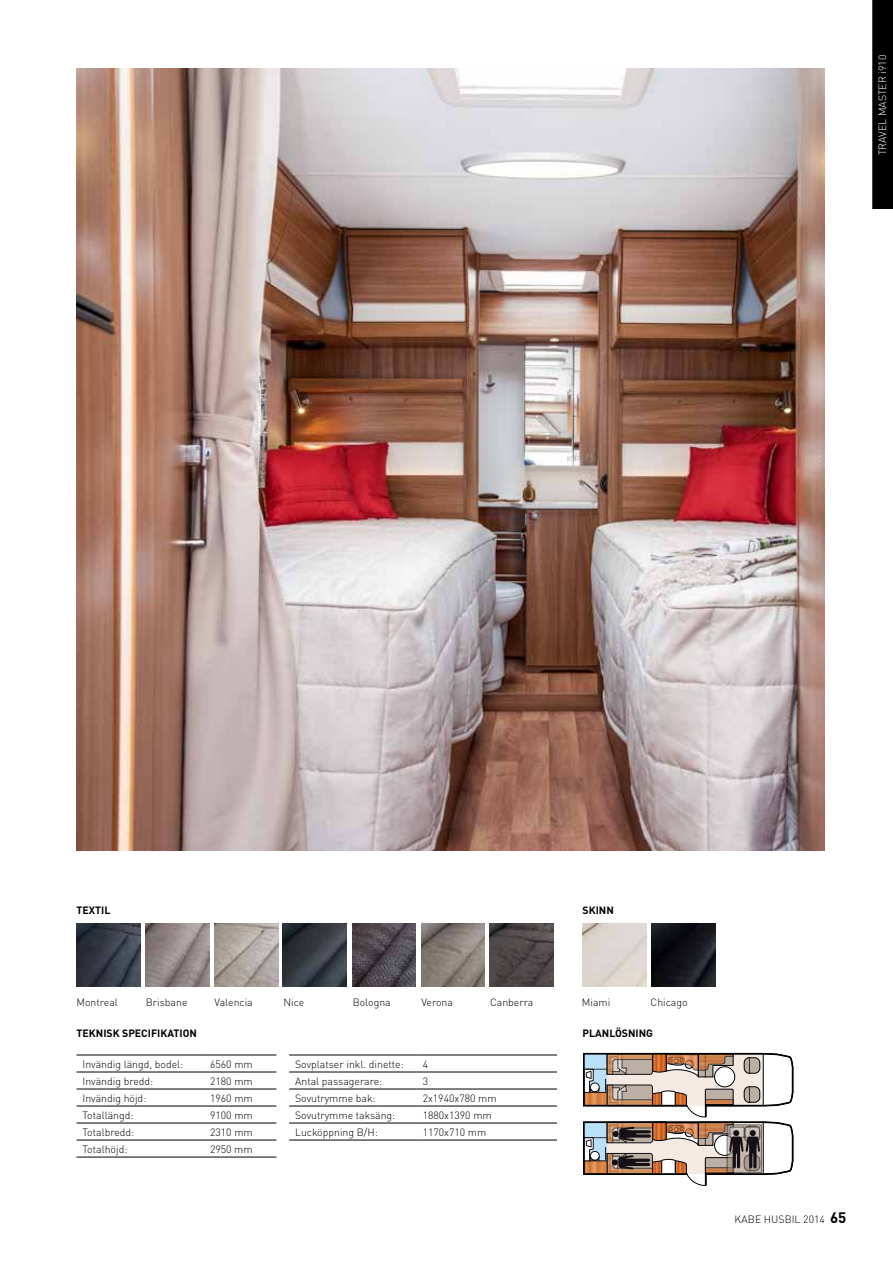
<style>
.page{position:relative;width:893px;height:1263px;background:#fff}
.page>*{position:absolute;margin:0;border:0;box-sizing:border-box;transform-origin:0 0}
.t1{font:300 10.5px "DINOT";color:#000}
.t2{font:700 10.5px "DINOT";color:#000}
.t3{font:300 10.5px "DINOT";color:#fff}
.s1{font-weight:700;font-size:15px}
</style>
<div class="page">
<img style="left:77px;top:68px;width:748px;height:782px">
<svg style="left:583px;top:1052px;width:211px;height:134px"></svg>
<img style="left:77px;top:923px;width:63px;height:64px">
<img style="left:146px;top:923px;width:63px;height:64px">
<img style="left:214px;top:923px;width:64px;height:64px">
<img style="left:283px;top:923px;width:64px;height:64px">
<img style="left:352px;top:923px;width:64px;height:64px">
<img style="left:583px;top:923px;width:63px;height:64px">
<img style="left:489px;top:923px;width:64px;height:64px">
<img style="left:651px;top:923px;width:64px;height:64px">
<img style="left:421px;top:923px;width:64px;height:64px">
<div style="left:872px;top:0;width:21px;height:209px;background:#000"></div>
<hr style="left:77px;top:1054px;width:127px;height:1px;background:#000">
<hr style="left:204px;top:1054px;width:72px;height:1px;background:#000">
<hr style="left:77px;top:1071px;width:127px;height:1px;background:#000">
<hr style="left:204px;top:1071px;width:72px;height:1px;background:#000">
<hr style="left:77px;top:1089px;width:127px;height:1px;background:#000">
<hr style="left:204px;top:1089px;width:72px;height:1px;background:#000">
<hr style="left:77px;top:1106px;width:127px;height:1px;background:#000">
<hr style="left:204px;top:1106px;width:72px;height:1px;background:#000">
<hr style="left:77px;top:1123px;width:127px;height:1px;background:#000">
<hr style="left:204px;top:1123px;width:72px;height:1px;background:#000">
<hr style="left:77px;top:1140px;width:127px;height:1px;background:#000">
<hr style="left:204px;top:1140px;width:72px;height:1px;background:#000">
<hr style="left:77px;top:1157px;width:127px;height:1px;background:#000">
<hr style="left:204px;top:1157px;width:72px;height:1px;background:#000">
<hr style="left:289px;top:1054px;width:128px;height:1px;background:#000">
<hr style="left:417px;top:1054px;width:140px;height:1px;background:#000">
<hr style="left:289px;top:1071px;width:128px;height:1px;background:#000">
<hr style="left:417px;top:1071px;width:140px;height:1px;background:#000">
<hr style="left:289px;top:1089px;width:128px;height:1px;background:#000">
<hr style="left:417px;top:1089px;width:140px;height:1px;background:#000">
<hr style="left:289px;top:1106px;width:128px;height:1px;background:#000">
<hr style="left:417px;top:1106px;width:140px;height:1px;background:#000">
<hr style="left:289px;top:1123px;width:128px;height:1px;background:#000">
<hr style="left:417px;top:1123px;width:140px;height:1px;background:#000">
<hr style="left:289px;top:1140px;width:128px;height:1px;background:#000">
<hr style="left:417px;top:1140px;width:140px;height:1px;background:#000">
<p class="t3" style="left:876px;top:155px;width:102px;rotate:-90deg">TRAVEL MASTER i910</p>
<p class="t2" style="left:77px;top:903px;width:25px">TEXTIL</p>
<p class="t2" style="left:583px;top:903px;width:8px">SKINN</p>
<p class="t1" style="left:77px;top:996px;width:43px">Montreal</p>
<p class="t1" style="left:146px;top:996px;width:43px">Brisbane</p>
<p class="t1" style="left:215px;top:996px;width:40px">Valencia</p>
<p class="t1" style="left:283px;top:996px;width:22px">N ice</p>
<p class="t1" style="left:353px;top:996px;width:40px">Bologna</p>
<p class="t1" style="left:421px;top:996px;width:33px">Verona</p>
<p class="t1" style="left:490px;top:996px;width:45px">Canberra</p>
<p class="t1" style="left:582px;top:996px;width:30px">Miami</p>
<p class="t1" style="left:651px;top:996px;width:39px">Chicago</p>
<p class="t2" style="left:77px;top:1026px;width:8px">TEKNISK</p>
<p class="t2" style="left:122px;top:1026px;width:32px">SPECIFIKATI</p>
<p class="t2" style="left:183px;top:1026px;width:14px">ON</p>
<p class="t1" style="left:83px;top:1057px;width:102px">Invändig längd, bodel:</p>
<p class="t1" style="left:210px;top:1057px;width:44px">6560 mm</p>
<p class="t1" style="left:295px;top:1057px;width:110px">Sovplatser inkl. dinette:</p>
<p class="t1" style="left:423px;top:1057px;width:7px">4</p>
<p class="t1" style="left:83px;top:1074px;width:72px">Invändig bredd:</p>
<p class="t1" style="left:210px;top:1074px;width:44px">2180 mm</p>
<p class="t1" style="left:295px;top:1074px;width:89px">Antal passagerare:</p>
<p class="t1" style="left:423px;top:1074px;width:7px">3</p>
<p class="t1" style="left:83px;top:1091px;width:65px">Invändig höjd:</p>
<p class="t1" style="left:210px;top:1091px;width:44px">1960 mm</p>
<p class="t1" style="left:295px;top:1091px;width:82px">Sovutrymme bak:</p>
<p class="t1" style="left:423px;top:1091px;width:75px">2x1940x780 mm</p>
<p class="t1" style="left:83px;top:1108px;width:53px">Totallängd:</p>
<p class="t1" style="left:210px;top:1108px;width:44px">9100 mm</p>
<p class="t1" style="left:295px;top:1108px;width:102px">Sovutrymme taksäng:</p>
<p class="t1" style="left:423px;top:1108px;width:71px">1880x1390 mm</p>
<p class="t1" style="left:82px;top:1125px;width:53px">Totalbredd:</p>
<p class="t1" style="left:210px;top:1125px;width:44px">2310 mm</p>
<p class="t1" style="left:295px;top:1125px;width:84px">Lucköppning B/H:</p>
<p class="t1" style="left:423px;top:1125px;width:65px">1170x710 mm</p>
<p class="t1" style="left:82px;top:1142px;width:46px">Totalhöjd:</p>
<p class="t1" style="left:210px;top:1142px;width:44px">2950 mm</p>
<p class="t2" style="left:583px;top:1026px;width:14px">PLANLÖSNING</p>
<p class="t1" style="left:735px;top:1213px;width:113px">KABE HUSBIL 2014 <span class="s1">65</span></p>
</div>
